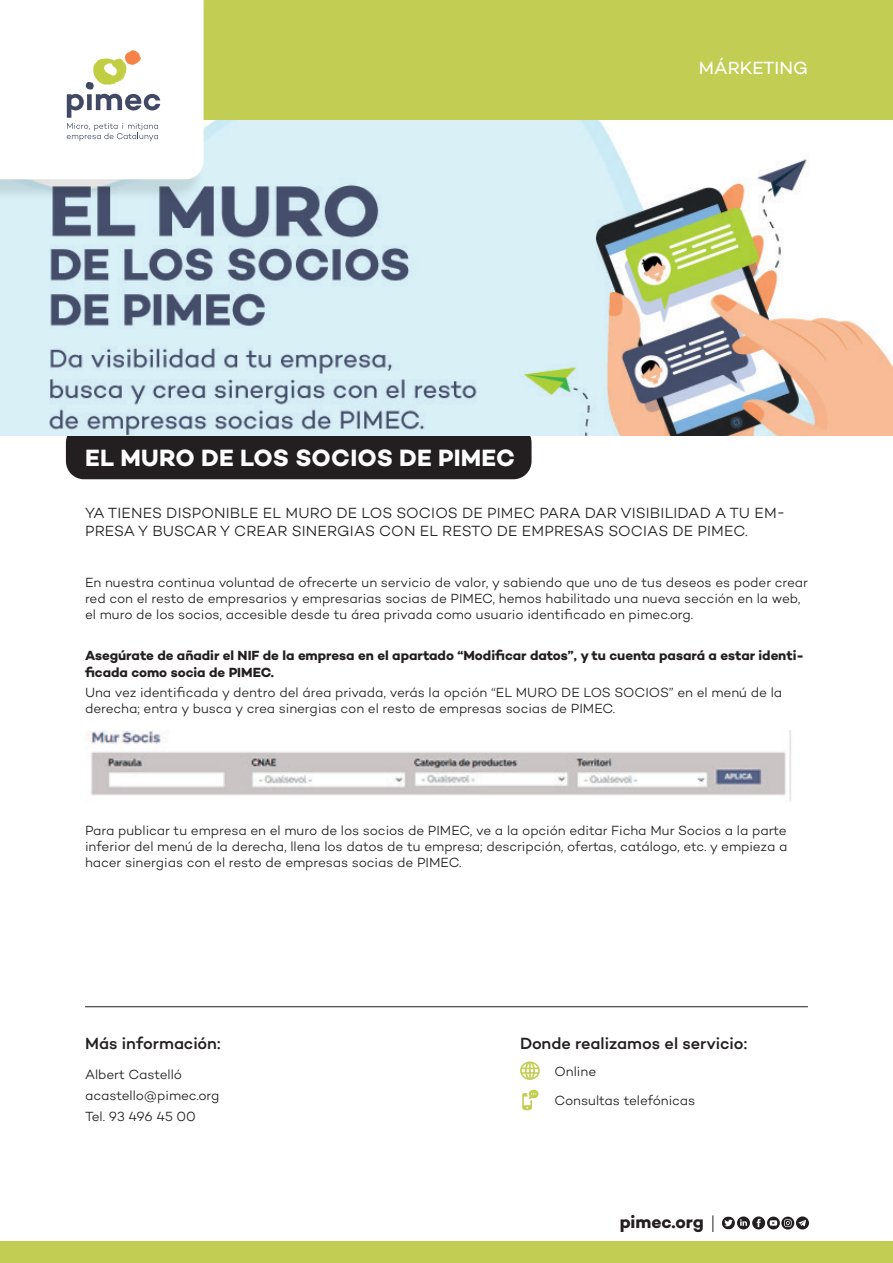
<style>
.page{position:relative;width:893px;height:1263px;background:#fff}
.page>*{position:absolute;margin:0;border:0;box-sizing:border-box;transform-origin:0 0}
.t1{font:700 24px "Campton";letter-spacing:.01em;color:#fff}
.t2{font:18px "Campton";letter-spacing:-.005em;color:#fff}
.t3{font:700 17.55px "Campton";letter-spacing:-.005em;color:#231f20}
.t4{font:500 16.5px "Campton";letter-spacing:-.005em;color:#231f20}
.t5{font:300 15px/18px "Campton";letter-spacing:.01em;color:#231f20}
.t6{font:300 13.5px/16.2px "Campton";letter-spacing:-.01em;color:#231f20}
.t7{font:700 13.5px/16.2px "Campton";letter-spacing:-.005em;color:#231f20}
</style>
<div class="page">
<div style="left:66px;top:425px;width:465px;height:54px;background:#231f20;border-radius:18px"></div>
<img style="left:0;top:119px;width:893px;height:316px">
<div style="left:0;top:0;width:893px;height:119px;background:#c1cd53"></div>
<div style="left:0;top:0;width:205px;height:201px;background:#231f20;opacity:.12"></div>
<svg style="left:0;top:0;width:204px;height:179px"></svg>
<hr style="left:85px;top:1006px;width:723px;height:1px;background:#231f20">
<svg style="left:520px;top:1061px;width:20px;height:19px"></svg>
<div style="left:0;top:1242px;width:893px;height:21px;background:#c1cd53"></div>
<svg style="left:713px;top:1215px;width:1px;height:17px"></svg>
<svg style="left:737px;top:1216px;width:13px;height:13px"></svg>
<svg style="left:752px;top:1216px;width:13px;height:13px"></svg>
<svg style="left:722px;top:1216px;width:25px;height:13px"></svg>
<svg style="left:757px;top:1219px;width:4px;height:8px"></svg>
<svg style="left:767px;top:1216px;width:42px;height:13px"></svg>
<img style="left:85px;top:730px;width:706px;height:72px">
<svg style="left:522px;top:1090px;width:17px;height:20px"></svg>
<h1 class="t1" style="left:85px;top:442px;width:431px">EL MURO DE LOS SOCIOS DE PIMEC</h1>
<h2 class="t2" style="left:699px;top:57px;width:110px">MÁRKETING</h2>
<p class="t5" style="left:85px;top:503px;width:702px">YA TIENES DISPONIBLE EL MURO DE LOS SOCIOS DE PIMEC PARA DAR VISIBILIDAD A TU EM-<br>PRESA Y BUSCAR Y CREAR SINERGIAS CON EL RESTO DE EMPRESAS SOCIAS DE PIMEC.</p>
<p class="t6" style="left:85px;top:574px;width:724px">En nuestra continua voluntad de ofrecerte un servicio de valor, y sabiendo que uno de tus deseos es poder crear red con el resto de empresarios y empresarias socias de PIMEC, hemos habilitado una nueva sección en la web, el muro de los socios, accesible desde tu área privada como usuario identificado en pimec.org.</p>
<p class="t7" style="left:85px;top:647px;width:720px">Asegúrate de añadir el NIF de la empresa en el apartado “Modificar datos”, y tu cuenta pasará a estar identi&shy;ficada como socia de PIMEC.</p>
<p class="t6" style="left:85px;top:684px;width:699px">Una vez identificada y dentro del área privada, verás la opción “EL MURO DE LOS SOCIOS” en el menú de la derecha; entra y busca y crea sinergias con el resto de empresas socias de PIMEC.</p>
<p class="t6" style="left:85px;top:822px;width:704px;text-align:justify">Para publicar tu empresa en el muro de los socios de PIMEC, ve a la opción editar Ficha Mur Socios a la parte inferior del menú de la derecha, llena los datos de tu empresa; descripción, ofertas, catálogo, etc. y empieza a hacer sinergias con el resto de empresas socias de PIMEC.</p>
<p class="t4" style="left:85px;top:1033px;width:137px">Más información:</p>
<p class="t6" style="left:85px;top:1063px;width:136px;line-height:21px">Albert Castelló acastello@pimec.org<br>Tel. 93 496 45 00</p>
<p class="t4" style="left:520px;top:1033px;width:229px">Donde realizamos el servicio:</p>
<p class="t6" style="left:554px;top:1057px;width:142px;line-height:28.5px">Online<br>Consultas telefónicas</p>
<p class="t3" style="left:620px;top:1211px;width:86px">pimec.org</p>
</div>
